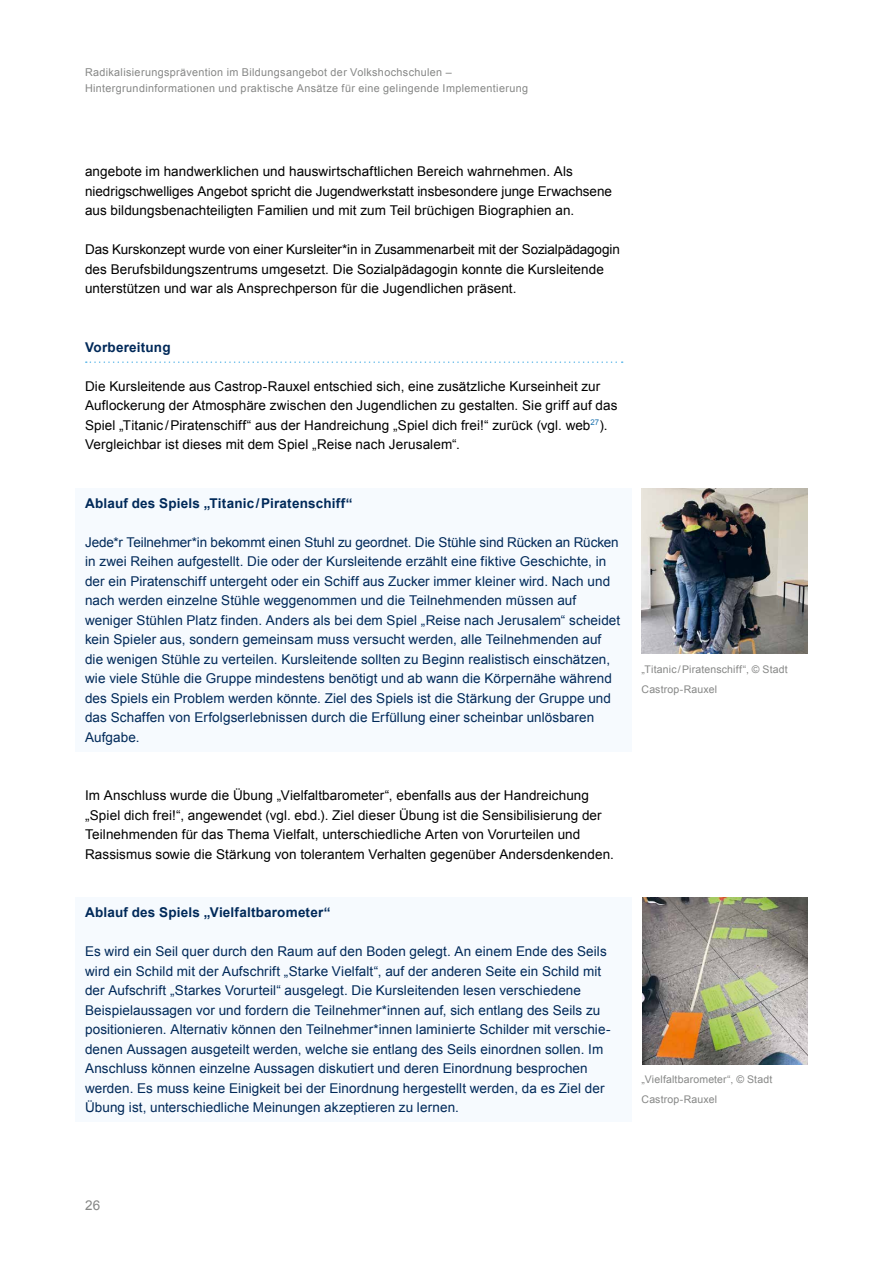
<style>
.page{position:relative;width:893px;height:1263px;background:#fff}
.page>*{position:absolute;margin:0;border:0;box-sizing:border-box;transform-origin:0 0}
.t1{font:13.5px/19.5px "Arial";letter-spacing:.005em;color:#002959}
.t2{font:13.5px/19.5px "Arial";letter-spacing:.005em;color:#000}
.t3{font:700 13.5px "Arial";letter-spacing:.015em;color:#002959}
.t4{font:13.5px "Arial";color:#868786}
.t5{font:10.8px/16.5px "Arial";letter-spacing:.035em;color:#868786}
.t6{font:10.5px/19.5px "Arial";letter-spacing:.015em;color:#868786}
</style>
<div class="page">
<svg style="left:86px;top:361px;width:537px;height:2px"></svg>
<div style="left:75px;top:488px;width:557px;height:263px;background:#f6fafe"></div>
<div style="left:75px;top:898px;width:557px;height:224px;background:#f6fafe"></div>
<img style="left:642px;top:488px;width:166px;height:166px">
<img style="left:642px;top:898px;width:166px;height:166px">
<p class="t5" style="left:85px;top:64px;width:445px">Radikalisierungsprävention im Bildungsangebot der Volkshochschulen –<br>Hintergrundinformationen und praktische Ansätze für eine gelingende Implementierung</p>
<p class="t2" style="left:85px;top:162px;width:528px">angebote im handwerklichen und hauswirtschaftlichen Bereich wahrnehmen. Als niedrigschwelliges Angebot spricht die Jugendwerkstatt insbesondere junge Erwachsene aus bildungsbenachteiligten Familien und mit zum Teil brüchigen Biographien an.</p>
<p class="t2" style="left:85px;top:240px;width:536px">Das Kurskonzept wurde von einer Kursleiter*in in Zusammenarbeit mit der Sozialpädagogin des Berufsbildungszentrums umgesetzt. Die Sozialpädagogin konnte die Kursleitende unterstützen und war als Ansprechperson für die Jugendlichen präsent.</p>
<p class="t3" style="left:85px;top:338px;width:87px">Vorbereitung</p>
<p class="t2" style="left:85px;top:376px;width:534px">Die Kursleitende aus Castrop-Rauxel entschied sich, eine zusätzliche Kurseinheit zur Auflockerung der Atmosphäre zwischen den Jugendlichen zu gestalten. Sie griff auf das Spiel „Titanic /Piratenschiff“ aus der Handreichung „Spiel dich frei!“ zurück (vgl. web<sup>27</sup>).<br>Vergleichbar ist dieses mit dem Spiel „Reise nach Jerusalem“.</p>
<p class="t3" style="left:85px;top:494px;width:269px">Ablauf des Spiels „Titanic/Piratenschiff“</p>
<p class="t1" style="left:85px;top:532px;width:537px">Jede*r Teilnehmer*in bekommt einen Stuhl zu geordnet. Die Stühle sind Rücken an Rücken in zwei Reihen aufgestellt. Die oder der Kursleitende erzählt eine fiktive Geschichte, in der ein Piratenschiff untergeht oder ein Schiff aus Zucker immer kleiner wird. Nach und nach werden einzelne Stühle weggenommen und die Teilnehmenden müssen auf weniger Stühlen Platz finden. Anders als bei dem Spiel „Reise nach Jerusalem“ scheidet kein Spieler aus, sondern gemeinsam muss versucht werden, alle Teilnehmenden auf die wenigen Stühle zu verteilen. Kursleitende sollten zu Beginn realistisch einschätzen, wie viele Stühle die Gruppe mindestens benötigt und ab wann die Körpernähe während des Spiels ein Problem werden könnte. Ziel des Spiels ist die Stärkung der Gruppe und das Schaffen von Erfolgserlebnissen durch die Erfüllung einer scheinbar unlösbaren Aufgabe.</p>
<p class="t2" style="left:85px;top:786px;width:530px">Im Anschluss wurde die Übung „Vielfaltbarometer“, ebenfalls aus der Handreichung „Spiel dich frei!“, angewendet (vgl. ebd.). Ziel dieser Übung ist die Sensibilisierung der Teilnehmenden für das Thema Vielfalt, unterschiedliche Arten von Vorurteilen und Rassismus sowie die Stärkung von tolerantem Verhalten gegenüber Andersdenkenden.</p>
<p class="t3" style="left:85px;top:903px;width:247px">Ablauf des Spiels „Vielfaltbarometer“</p>
<p class="t1" style="left:85px;top:942px;width:527px">Es wird ein Seil quer durch den Raum auf den Boden gelegt. An einem Ende des Seils wird ein Schild mit der Aufschrift „Starke Vielfalt“, auf der anderen Seite ein Schild mit der Aufschrift „Starkes Vorurteil“ ausgelegt. Die Kursleitenden lesen verschiedene Beispielaussagen vor und fordern die Teilnehmer*innen auf, sich entlang des Seils zu positionieren. Alternativ können den Teilnehmer*innen laminierte Schilder mit verschie&shy;denen Aussagen ausgeteilt werden, welche sie entlang des Seils einordnen sollen. Im Anschluss können einzelne Aussagen diskutiert und deren Einordnung besprochen werden. Es muss keine Einigkeit bei der Einordnung hergestellt werden, da es Ziel der Übung ist, unterschiedliche Meinungen akzeptieren zu lernen.</p>
<p class="t6" style="left:642px;top:660px;width:148px">„Titanic/Piratenschiff“, © Stadt<br>Castrop-Rauxel</p>
<p class="t6" style="left:642px;top:1070px;width:132px">„Vielfaltbarometer“, © Stadt<br>Castrop-Rauxel</p>
<p class="t4" style="left:85px;top:1196px;width:17px">26</p>
</div>
